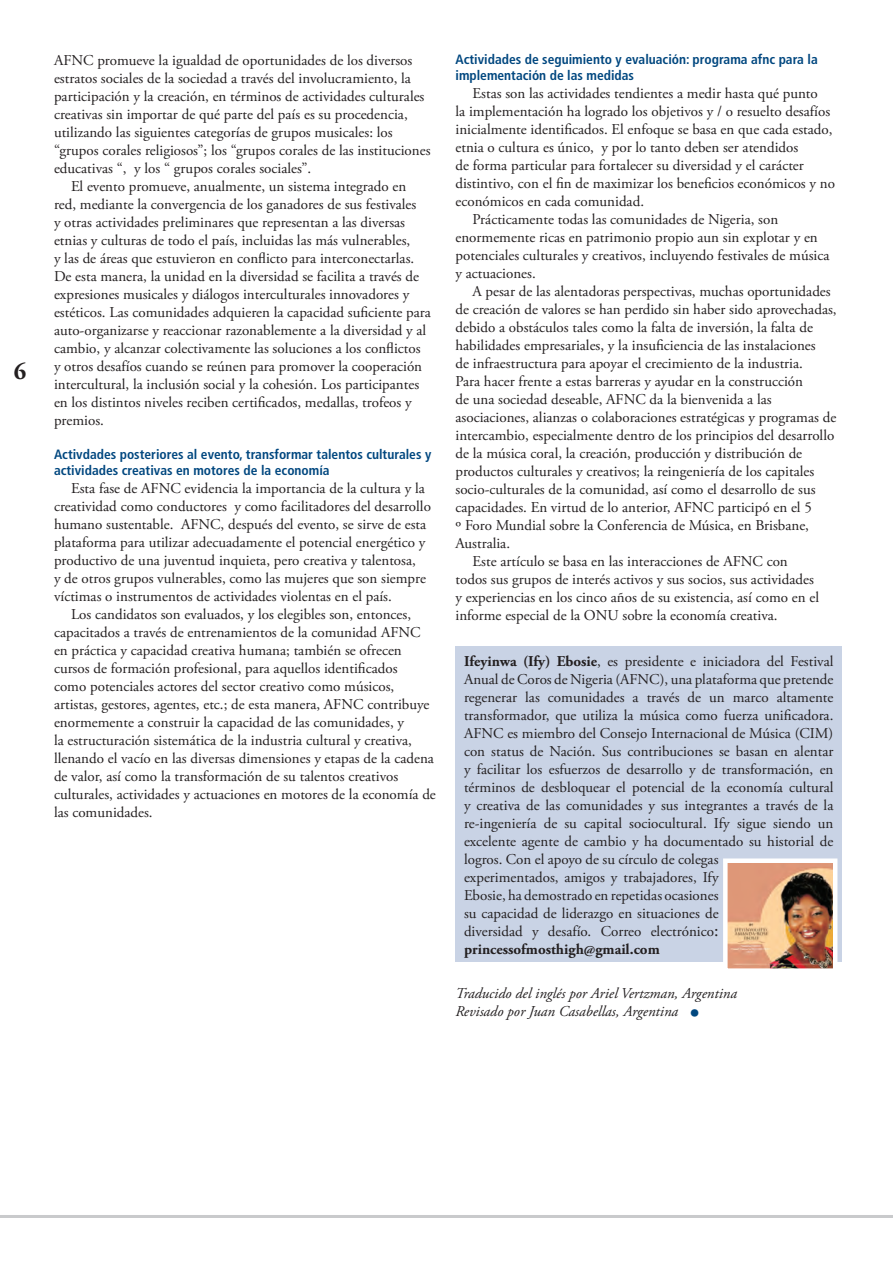
<style>
.page{position:relative;width:893px;height:1263px;background:#fff}
.page>*{position:absolute;margin:0;border:0;box-sizing:border-box;transform-origin:0 0}
.t1{font:700 24px "Adobe Garamond Pro";color:#231f20}
.TextIntended{font:15px/18px "Adobe Garamond Pro";color:#231f20}
.t2{font:italic 15px/18px "Adobe Garamond Pro";color:#231f20}
.t3{font:700 condensed 13.5px/16.2px "Frutiger";color:#00477f}
.s1{font-weight:700}
.s2{font-size:18px}
.s3{font-style:normal;font-size:27px;color:#00477f}
</style>
<div class="page">
<hr style="left:0;top:1215px;width:893px;height:3px;background:#c9cacc">
<div style="left:455px;top:646px;width:387px;height:316px;background:#c9d3e5"></div>
<img style="left:728px;top:863px;width:104px;height:105px">
<div style="left:723px;top:858px;width:114px;height:115px;border:4px solid #fff"></div>
<p class="t1" style="left:14px;top:357px;width:14px">6</p>
<p class="TextIntended" style="left:54px;top:52px;width:378px">AFNC promueve la igualdad de oportunidades de los diversos estratos sociales de la sociedad a través del involucramiento, la participación y la creación, en términos de actividades culturales creativas sin importar de qué parte del país es su procedencia, utilizando las siguientes categorías de grupos musicales: los “grupos corales religiosos”; los “grupos corales de las instituciones educativas “, y los “ grupos corales sociales”.</p>
<p class="TextIntended" style="left:54px;top:178px;width:378px;text-indent:17px">El evento promueve, anualmente, un sistema integrado en red, mediante la convergencia de los ganadores de sus festivales<br>y otras actividades preliminares que representan a las diversas etnias y culturas de todo el país, incluidas las más vulnerables,<br>y las de áreas que estuvieron en conflicto para interconectarlas.<br>De esta manera, la unidad en la diversidad se facilita a través de expresiones musicales y diálogos interculturales innovadores y estéticos. Las comunidades adquieren la capacidad suficiente para auto-organizarse y reaccionar razonablemente a la diversidad y al cambio, y alcanzar colectivamente las soluciones a los conflictos y otros desafíos cuando se reúnen para promover la cooperación intercultural, la inclusión social y la cohesión. Los participantes en los distintos niveles reciben certificados, medallas, trofeos y premios.</p>
<p class="t3" style="left:54px;top:446px;width:379px">Activdades posteriores al evento, transformar talentos culturales y actividades creativas en motores de la economía</p>
<p class="TextIntended" style="left:54px;top:480px;width:378px;text-indent:17px">Esta fase de AFNC evidencia la importancia de la cultura y la creatividad como conductores y como facilitadores del desarrollo humano sustentable. AFNC, después del evento, se sirve de esta plataforma para utilizar adecuadamente el potencial energético y productivo de una juventud inquieta, pero creativa y talentosa,<br>y de otros grupos vulnerables, como las mujeres que son siempre víctimas o instrumentos de actividades violentas en el país.</p>
<p class="TextIntended" style="left:54px;top:606px;width:383px;text-indent:17px">Los candidatos son evaluados, y los elegibles son, entonces, capacitados a través de entrenamientos de la comunidad AFNC en práctica y capacidad creativa humana; también se ofrecen cursos de formación profesional, para aquellos identificados<br>como potenciales actores del sector creativo como músicos, artistas, gestores, agentes, etc.; de esta manera, AFNC contribuye enormemente a construir la capacidad de las comunidades, y<br>la estructuración sistemática de la industria cultural y creativa, llenando el vacío en las diversas dimensiones y etapas de la cadena de valor, así como la transformación de su talentos creativos culturales, actividades y actuaciones en motores de la economía de las comunidades.</p>
<p class="t3" style="left:455px;top:51px;width:364px">Actividades de seguimiento y evaluación: programa afnc para la implementación de las medidas</p>
<p class="TextIntended" style="left:455px;top:85px;width:381px;text-indent:17px">Estas son las actividades tendientes a medir hasta qué punto<br>la implementación ha logrado los objetivos y / o resuelto desafíos inicialmente identificados. El enfoque se basa en que cada estado, etnia o cultura es único, y por lo tanto deben ser atendidos<br>de forma particular para fortalecer su diversidad y el carácter distintivo, con el fin de maximizar los beneficios económicos y no económicos en cada comunidad.</p>
<p class="TextIntended" style="left:455px;top:211px;width:375px;text-indent:17px">Prácticamente todas las comunidades de Nigeria, son enormemente ricas en patrimonio propio aun sin explotar y en potenciales culturales y creativos, incluyendo festivales de música y actuaciones.</p>
<p class="TextIntended" style="left:455px;top:283px;width:383px;text-indent:17px">A pesar de las alentadoras perspectivas, muchas oportunidades de creación de valores se han perdido sin haber sido aprovechadas, debido a obstáculos tales como la falta de inversión, la falta de habilidades empresariales, y la insuficiencia de las instalaciones<br>de infraestructura para apoyar el crecimiento de la industria.<br>Para hacer frente a estas barreras y ayudar en la construcción<br>de una sociedad deseable, AFNC da la bienvenida a las asociaciones, alianzas o colaboraciones estratégicas y programas de intercambio, especialmente dentro de los principios del desarrollo de la música coral, la creación, producción y distribución de productos culturales y creativos; la reingeniería de los capitales socio-culturales de la comunidad, así como el desarrollo de sus capacidades. En virtud de lo anterior, AFNC participó en el 5<br>º Foro Mundial sobre la Conferencia de Música, en Brisbane, Australia.</p>
<p class="TextIntended" style="left:455px;top:553px;width:365px;text-indent:17px">Este artículo se basa en las interacciones de AFNC con todos sus grupos de interés activos y sus socios, sus actividades y experiencias en los cinco años de su existencia, así como en el informe especial de la ONU sobre la economía creativa.</p>
<p class="TextIntended" style="left:464px;top:652px;width:371px"><span class="s1">Ifeyinwa (Ify) Ebosie</span>, es presidente e iniciadora del Festival Anual de Coros de Nigeria (AFNC), una plataforma que pretende regenerar las comunidades a través de un marco altamente transformador, que utiliza la música como fuerza unificadora.<br>AFNC es miembro del Consejo Internacional de Música (CIM) con status de Nación. Sus contribuciones se basan en alentar y facilitar los esfuerzos de desarrollo y de transformación, en términos de desbloquear el potencial de la economía cultural y creativa de las comunidades y sus integrantes a través de la re-ingeniería de su capital sociocultural. Ify sigue siendo un excelente agente de cambio y ha documentado su historial de logros. Con el apoyo de su círculo de colegas<br>experimentados, amigos y trabajadores, Ify<br>Ebosie, ha demostrado en repetidas ocasiones<br>su capacidad de liderazgo en situaciones de<br>diversidad y desafío. Correo electrónico<span class="s2">: </span><span class="s1">princessofmosthigh@gmail.com</span></p>
<p class="t2" style="left:455px;top:985px;width:283px">Traducido del inglés por Ariel Vertzman, Argentina<br>Revisado por Juan Casabellas, Argentina <span class="s3">•</span></p>
</div>
